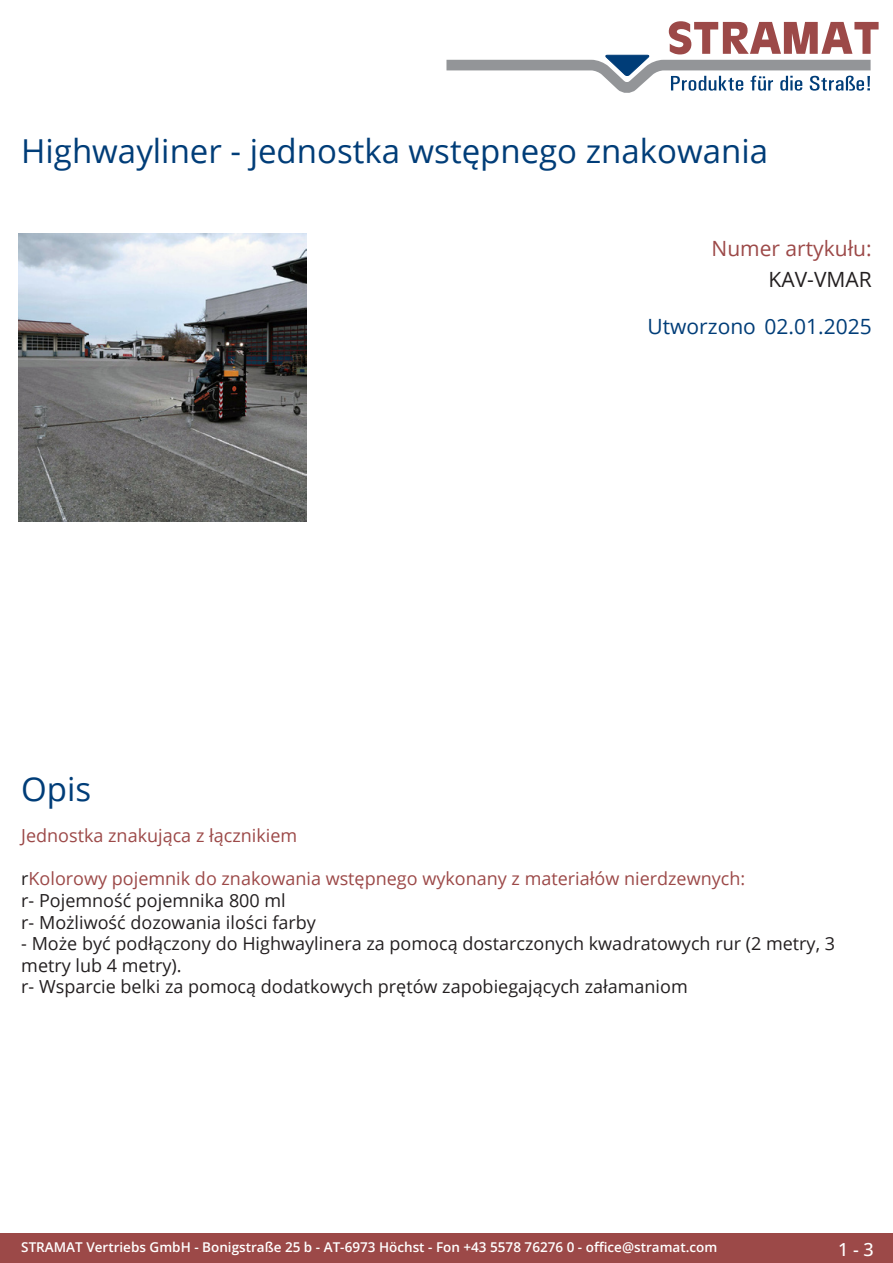
<style>
.page{position:relative;width:893px;height:1263px;background:#fff}
.page>*{position:absolute;margin:0;border:0;box-sizing:border-box;transform-origin:0 0}
.Produkttitel{font:33px "Open Sans";color:#003d78}
.Erstellungsdatum{font:21px "Open Sans";color:#003d78}
.TechDaten_Überschrif{font:21px "Open Sans";color:#9c4948}
.TechDaten_Inhalt{font:21px "Open Sans";color:#231f20}
.Beschreibung_Text{font:18px/21.6px "Open Sans";color:#231f20}
.Beschreibung_Text-2{font:18px/21.6px "Open Sans";color:#9c4948}
.t1{font:500 18px "Open Sans";color:#fff}
.t2{font:600 13.5px "Open Sans";color:#fff}
.s1{color:#231f20}
</style>
<div class="page">
<div style="left:0;top:1233px;width:893px;height:30px;background:#9c4948"></div>
<svg style="left:446px;top:21px;width:433px;height:72px"></svg>
<img style="left:18px;top:234px;width:288px;height:288px">
<p class="Produkttitel" style="left:21px;top:128px;width:748px">Highwayliner - jednostka wstępnego znakowania</p>
<p class="TechDaten_Überschrif" style="left:711px;top:234px;width:162px">Numer artykułu:</p>
<p class="TechDaten_Inhalt" style="left:768px;top:265px;width:105px">KAV-VMAR</p>
<p class="Erstellungsdatum" style="left:648px;top:312px;width:226px">Utworzono 02.01.2025</p>
<p class="Produkttitel" style="left:21px;top:766px;width:72px">Opis</p>
<p class="Beschreibung_Text-2" style="left:21px;top:824px;width:277px">Jednostka znakująca z łącznikiem</p>
<p class="Beschreibung_Text-2" style="left:21px;top:867px;width:725px"><span class="s1">r</span>Kolorowy pojemnik do znakowania wstępnego wykonany z materiałów nierdzewnych: <span class="s1">r- Pojemność pojemnika 800 ml<br>r- Możliwość dozowania ilości farby</span></p>
<p class="Beschreibung_Text" style="left:21px;top:932px;width:815px">- Może być podłączony do Highwaylinera za pomocą dostarczonych kwadratowych rur (2 metry, 3 metry lub 4 metry).<br>r- Wsparcie belki za pomocą dodatkowych prętów zapobiegających załamaniom</p>
<p class="t2" style="left:21px;top:1238px;width:698px">STRAMAT Vertriebs GmbH - Bonigstraße 25 b - AT-6973 Höchst - Fon +43 5578 76276 0 - office@stramat.com</p>
<p class="t1" style="left:838px;top:1237px;width:37px">1 - 3</p>
</div>
